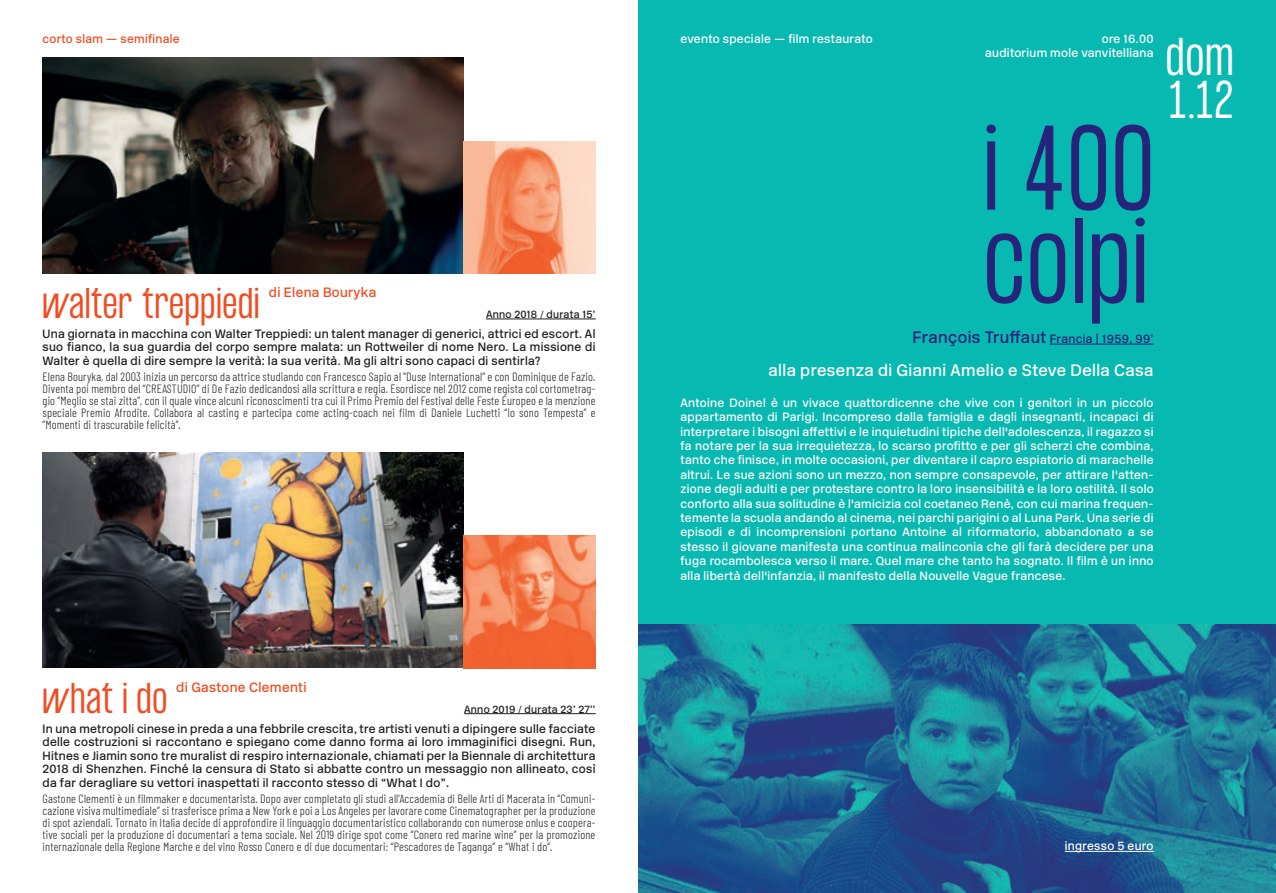
<style>
.page{position:relative;width:1276px;height:893px;background:#fff}
.page>*{position:absolute;margin:0;border:0;box-sizing:border-box;transform-origin:0 0}
.t1{font:300 105px/93px "Formula Condensed";letter-spacing:.025em;color:#26237b}
.t2{font:300 46.5px/43.5px "Formula Condensed";color:#fff}
.t3{font:300 37.5px "Formula Condensed";letter-spacing:.015em;color:#f04d22}
.t4{font:500 16.5px "New Rail Alphabet";letter-spacing:.025em;color:#fff}
.t5{font:500 16.5px "New Rail Alphabet";letter-spacing:.025em;color:#26237b}
.t6{font:500 13.5px "New Rail Alphabet";letter-spacing:.025em;color:#f04d22}
.t7{font:300 12px/12px "Barlow Condensed";letter-spacing:.015em;color:#231f20;text-align:justify}
.t8{font:500 12px/14.4px "New Rail Alphabet";letter-spacing:.025em;color:#fff;text-align:right}
.t9{font:500 12px/13.5px "New Rail Alphabet";letter-spacing:.025em;color:#231f20;text-align:justify}
.t10{font:500 12px "New Rail Alphabet";letter-spacing:.025em;color:#f04d22}
.t11{font:500 10.5px "New Rail Alphabet";letter-spacing:.025em;color:#231f20}
.s1{font-size:12px}
</style>
<div class="page">
<img style="left:43px;top:58px;width:420px;height:215px">
<img style="left:43px;top:452px;width:420px;height:216px">
<hr style="left:486px;top:319px;width:110px;height:1px;background:#231f20">
<hr style="left:464px;top:713px;width:132px;height:1px;background:#231f20">
<img style="left:463px;top:536px;width:132px;height:132px">
<img style="left:463px;top:141px;width:132px;height:132px">
<div style="left:638px;top:0;width:638px;height:893px;background:#08b9b1"></div>
<img style="left:638px;top:625px;width:638px;height:268px">
<hr style="left:1049px;top:344px;width:104px;height:1px;background:#26237b">
<hr style="left:1064px;top:851px;width:89px;height:1px;background:#fff">
<p class="t10" style="left:43px;top:30px;width:139px">corto slam — semifinale</p>
<h3 class="t3" style="left:43px;top:281px;width:218px">walter treppiedi</h3>
<p class="t6" style="left:269px;top:283px;width:109px">di Elena Bouryka</p>
<p class="t11" style="left:486px;top:307px;width:111px">Anno 2018 / durata 15’</p>
<p class="t9" style="left:43px;top:327px;width:554px">Una giornata in macchina con Walter Treppiedi: un talent manager di generici, attrici ed escort. Al suo fianco, la sua guardia del corpo sempre malata: un Rottweiler di nome Nero. La missione di Walter è quella di dire sempre la verità: la sua verità. Ma gli altri sono capaci di sentirla?</p>
<p class="t7" style="left:43px;top:370px;width:554px">Elena Bouryka, dal 2003 inizia un percorso da attrice studiando con Francesco Sapio al "Duse International” e con Dominique de Fazio.<br>Diventa poi membro del “CREASTUDIO” di De Fazio dedicandosi alla scrittura e regia. Esordisce nel 2012 come regista col cortometrag&shy;gio “Meglio se stai zitta”, con il quale vince alcuni riconoscimenti tra cui il Primo Premio del Festival delle Feste Europeo e la menzione speciale Premio Afrodite. Collabora al casting e partecipa come acting-coach nei film di Daniele Luchetti “Io sono Tempesta” e “Momenti di trascurabile felicità”.</p>
<h3 class="t3" style="left:43px;top:676px;width:126px">what i do</h3>
<p class="t6" style="left:176px;top:678px;width:132px">di Gastone Clementi</p>
<p class="t11" style="left:464px;top:702px;width:133px">Anno 2019 / durata 23’ 27’’</p>
<p class="t9" style="left:43px;top:721px;width:554px">In una metropoli cinese in preda a una febbrile crescita, tre artisti venuti a dipingere sulle facciate delle costruzioni si raccontano e spiegano come danno forma ai loro immaginifici disegni. Run, Hitnes e Jiamin sono tre muralist di respiro internazionale, chiamati per la Biennale di architettura 2018 di Shenzhen. Finché la censura di Stato si abbatte contro un messaggio non allineato, così da far deragliare su vettori inaspettati il racconto stesso di “What I do”.</p>
<p class="t7" style="left:43px;top:792px;width:554px">Gastone Clementi è un filmmaker e documentarista. Dopo aver completato gli studi all'Accademia di Belle Arti di Macerata in “Comuni&shy;cazione visiva multimediale” si trasferisce prima a New York e poi a Los Angeles per lavorare come Cinematographer per la produzione di spot aziendali. Tornato in Italia decide di approfondire il linguaggio documentaristico collaborando con numerose onlus e coopera&shy;tive sociali per la produzione di documentari a tema sociale. Nel 2019 dirige spot come “Conero red marine wine” per la promozione internazionale della Regione Marche e del vino Rosso Conero e di due documentari: “Pescadores de Taganga” e “What i do”.</p>
<p class="t8" style="left:680px;top:31px;width:194px">evento speciale — film restaurato</p>
<p class="t8" style="left:985px;top:31px;width:170px">ore 16.00<br>auditorium mole vanvitelliana</p>
<h1 class="t1" style="left:983px;top:127px;width:171px">i 4OO colpi</h1>
<h3 class="t5" style="left:912px;top:326px;width:243px">François Truffaut <span class="s1">Francia | 1959, 99’</span></h3>
<h3 class="t4" style="left:768px;top:359px;width:386px">alla presenza di Gianni Amelio e Steve Della Casa</h3>
<p class="t8" style="left:680px;top:395px;width:475px;text-align:justify">Antoine Doinel è un vivace quattordicenne che vive con i genitori in un piccolo appartamento di Parigi. Incompreso dalla famiglia e dagli insegnanti, incapaci di interpretare i bisogni affettivi e le inquietudini tipiche dell'adolescenza, il ragazzo si fa notare per la sua irrequietezza, lo scarso profitto e per gli scherzi che combina, tanto che finisce, in molte occasioni, per diventare il capro espiatorio di marachelle altrui. Le sue azioni sono un mezzo, non sempre consapevole, per attirare l'atten&shy;zione degli adulti e per protestare contro la loro insensibilità e la loro ostilità. Il solo conforto alla sua solitudine è l'amicizia col coetaneo Renè, con cui marina frequen&shy;temente la scuola andando al cinema, nei parchi parigini o al Luna Park. Una serie di episodi e di incomprensioni portano Antoine al riformatorio, abbandonato a se stesso il giovane manifesta una continua malinconia che gli farà decidere per una fuga rocambolesca verso il mare. Quel mare che tanto ha sognato. Il film è un inno alla libertà dell'infanzia, il manifesto della Nouvelle Vague francese.</p>
<h2 class="t2" style="left:1166px;top:37px;width:69px">dom<br>1.12</h2>
<p class="t8" style="left:1064px;top:839px;width:90px">ingresso 5 euro</p>
</div>
